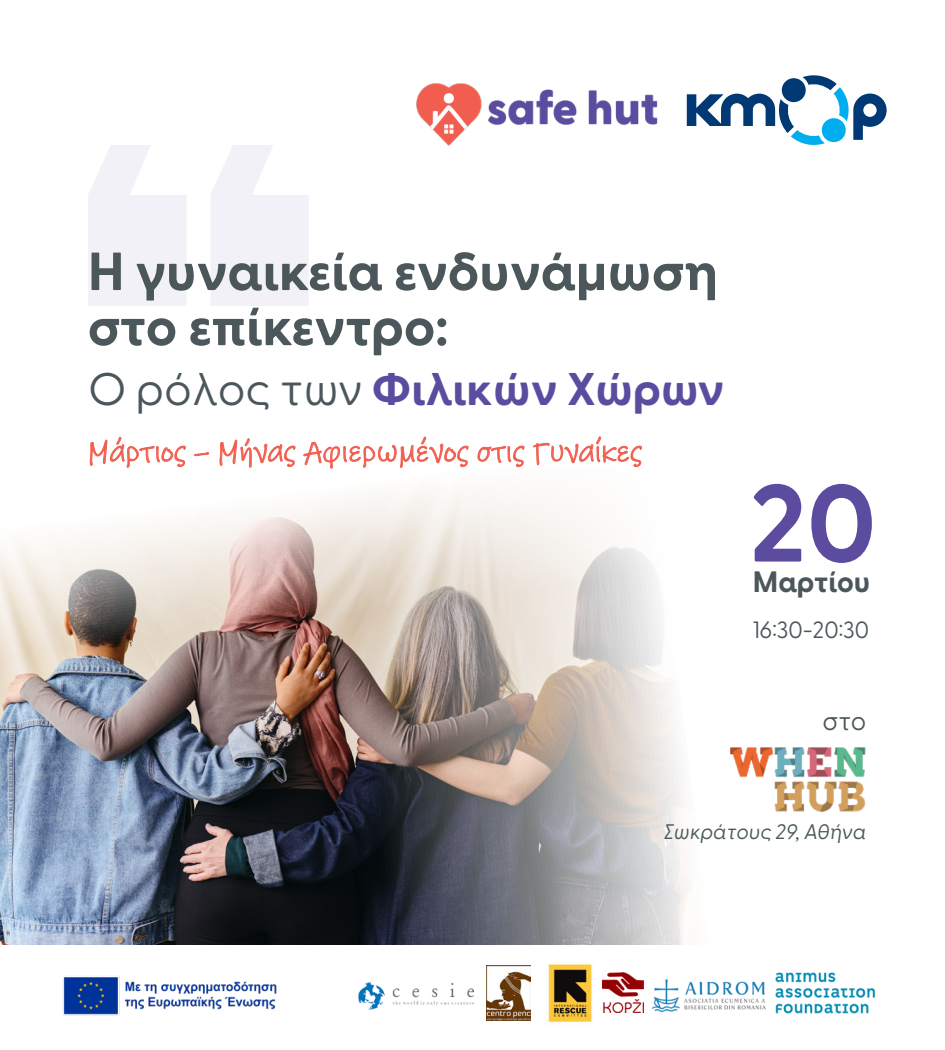
<style>
.page{position:relative;width:945px;height:1050px;background:#fff}
.page>*{position:absolute;margin:0;border:0;box-sizing:border-box;transform-origin:0 0}
.t1{font:700 109.73px "Greycliff CF";color:#5c4ca0}
.t2{font:700 53.55px/55.1px "Greycliff CF";color:#4b575a}
.t3{font:700 45.76px "Greycliff CF";color:#5c4ca0}
.t4{font:29.66px "Ink Free";color:#f15e4f}
.t5{font:700 29.49px "Greycliff CF";color:#4b575a}
.t6{font:26.16px "Greycliff CF";color:#4b575a}
.t7{font:23.54px "Greycliff CF";color:#4b575a}
.t8{font:italic 21px "Greycliff CF";color:#4b575a}
.s1{font-weight:400;color:#4b575a}
</style>
<div class="page">
<img style="left:0;top:459px;width:692px;height:486px">
<svg style="left:88px;top:145px;width:221px;height:161px"></svg>
<svg style="left:90px;top:437px;width:96px;height:90px"></svg>
<svg style="left:194px;top:451px;width:15px;height:6px"></svg>
<svg style="left:219px;top:438px;width:77px;height:42px"></svg>
<svg style="left:303px;top:436px;width:166px;height:91px"></svg>
<svg style="left:477px;top:445px;width:48px;height:83px"></svg>
<svg style="left:533px;top:436px;width:109px;height:91px"></svg>
<img style="left:730px;top:747px;width:136px;height:65px">
<img style="left:416px;top:83px;width:242px;height:62px">
<svg style="left:687px;top:75px;width:200px;height:70px"></svg>
<img style="left:651px;top:979px;width:115px;height:34px">
<img style="left:548px;top:964px;width:44px;height:59px">
<img style="left:602px;top:972px;width:42px;height:41px">
<img style="left:775px;top:972px;width:100px;height:42px">
<img style="left:358px;top:981px;width:116px;height:29px">
<img style="left:63px;top:976px;width:214px;height:40px">
<img style="left:486px;top:965px;width:45px;height:56px">
<h2 class="t2" style="left:88px;top:241px;width:632px">Η γυναικεία ενδυνάμωση στο επίκεντρο:</h2>
<h3 class="t3" style="left:88px;top:354px;width:638px"><span class="s1">Ο ρόλος των</span> Φιλικών Χώρων</h3>
<p class="t4" style="left:88px;top:431px;width:555px">Μάρτιος – Μήνας Αφιερωμένος στις Γυναίκες</p>
<h1 class="t1" style="left:749px;top:440px;width:129px">20</h1>
<p class="t5" style="left:753px;top:560px;width:119px">Μαρτίου</p>
<p class="t7" style="left:753px;top:612px;width:118px">16:30-20:30</p>
<p class="t6" style="left:822px;top:701px;width:45px">στο</p>
<p class="t8" style="left:663px;top:815px;width:204px">Σωκράτους 29, Αθήνα</p>
</div>
